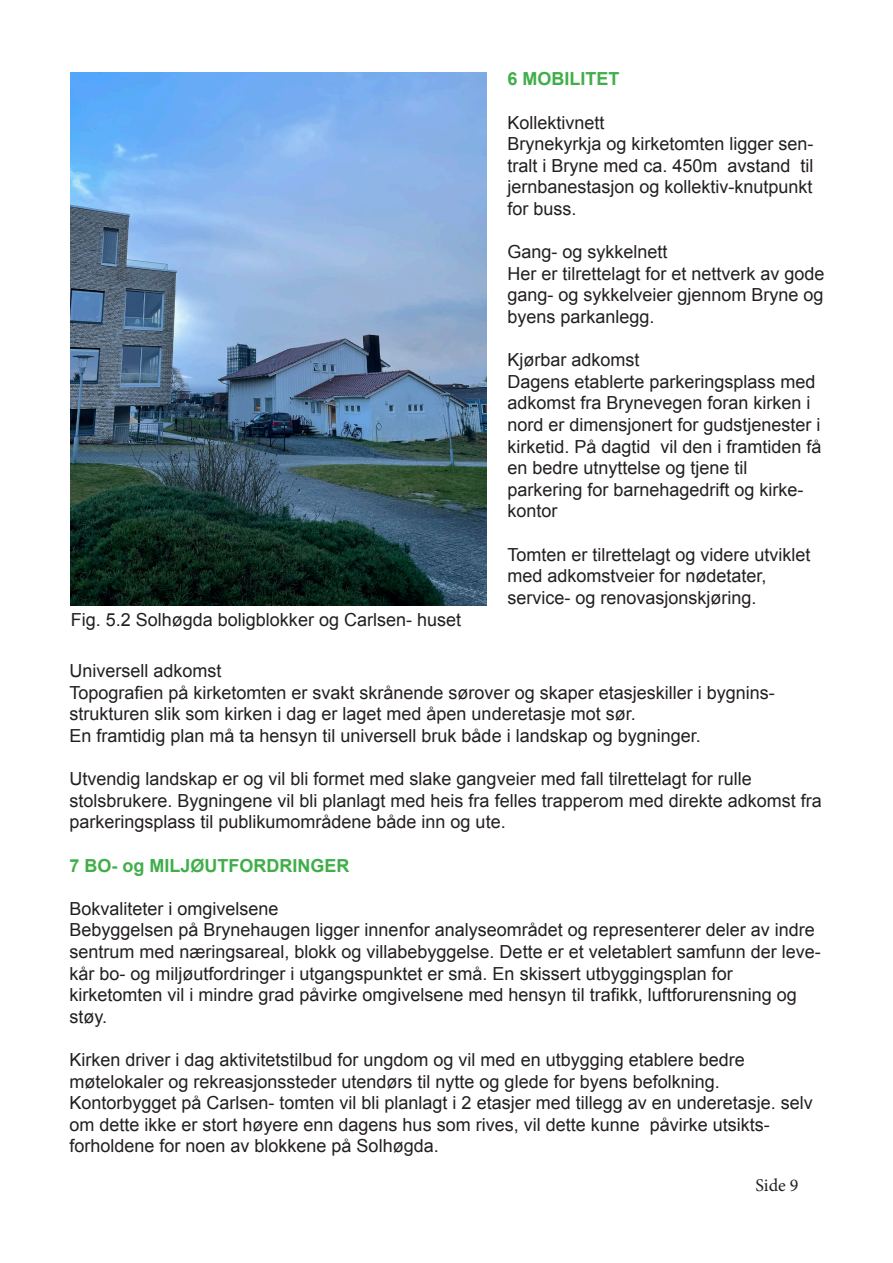
<style>
.page{position:relative;width:893px;height:1263px;background:#fff}
.page>*{position:absolute;margin:0;border:0;box-sizing:border-box;transform-origin:0 0}
.t1{font:18px/21.6px "Arial";color:#231f20}
.t2{font:700 18px "Arial";color:#40ae49}
.t3{font:18px "Minion Pro";color:#231f20}
</style>
<div class="page">
<img style="left:71px;top:72px;width:415px;height:533px">
<p class="t1" style="left:71px;top:609px;width:392px">Fig. 5.2 Solhøgda boligblokker og Carlsen- huset</p>
<p class="t2" style="left:507px;top:67px;width:114px">6 MOBILITET</p>
<p class="t1" style="left:507px;top:112px;width:99px">Kollektivnett</p>
<p class="t1" style="left:507px;top:133px;width:308px;text-align:justify">Brynekyrkja og kirketomten ligger sen&shy;tralt i Bryne med ca. 450m avstand til jernbanestasjon og kollektiv-knutpunkt for buss.</p>
<p class="t1" style="left:507px;top:241px;width:162px">Gang- og sykkelnett</p>
<p class="t1" style="left:507px;top:263px;width:319px">Her er tilrettelagt for et nettverk av gode gang- og sykkelveier gjennom Bryne og</p>
<p class="t1" style="left:507px;top:306px;width:149px">byens parkanlegg.</p>
<p class="t1" style="left:507px;top:349px;width:134px">Kjørbar adkomst</p>
<p class="t1" style="left:507px;top:371px;width:316px">Dagens etablerte parkeringsplass med adkomst fra Brynevegen foran kirken i nord er dimensjonert for gudstjenester i kirketid. På dagtid vil den i framtiden få en bedre utnyttelse og tjene til</p>
<p class="t1" style="left:507px;top:479px;width:298px">parkering for barnehagedrift og kirke&shy;kontor</p>
<p class="t1" style="left:507px;top:544px;width:305px">Tomten er tilrettelagt og videre utviklet med adkomstveier for nødetater,</p>
<p class="t1" style="left:507px;top:587px;width:251px">service- og renovasjonskjøring.</p>
<p class="t1" style="left:69px;top:660px;width:154px">Universell adkomst</p>
<p class="t1" style="left:69px;top:682px;width:707px">Topografien på kirketomten er svakt skrånende sørover og skaper etasjeskiller i bygnins-</p>
<p class="t1" style="left:69px;top:703px;width:568px">strukturen slik som kirken i dag er laget med åpen underetasje mot sør.</p>
<p class="t1" style="left:69px;top:725px;width:633px">En framtidig plan må ta hensyn til universell bruk både i landskap og bygninger.</p>
<p class="t1" style="left:69px;top:768px;width:684px">Utvendig landskap er og vil bli formet med slake gangveier med fall tilrettelagt for rulle</p>
<p class="t1" style="left:69px;top:790px;width:754px">stolsbrukere. Bygningene vil bli planlagt med heis fra felles trapperom med direkte adkomst fra parkeringsplass til publikumområdene både inn og ute.</p>
<p class="t2" style="left:69px;top:853px;width:282px">7 BO- og MILJØUTFORDRINGER</p>
<p class="t1" style="left:69px;top:898px;width:211px">Bokvaliteter i omgivelsene</p>
<p class="t1" style="left:69px;top:919px;width:753px">Bebyggelsen på Brynehaugen ligger innenfor analyseområdet og representerer deler av indre sentrum med næringsareal, blokk og villabebyggelse. Dette er et veletablert samfunn der leve&shy;kår bo- og miljøutfordringer i utgangspunktet er små. En skissert utbyggingsplan for</p>
<p class="t1" style="left:69px;top:984px;width:729px">kirketomten vil i mindre grad påvirke omgivelsene med hensyn til trafikk, luftforurensning og støy.</p>
<p class="t1" style="left:69px;top:1049px;width:677px">Kirken driver i dag aktivitetstilbud for ungdom og vil med en utbygging etablere bedre</p>
<p class="t1" style="left:69px;top:1071px;width:652px">møtelokaler og rekreasjonssteder utendørs til nytte og glede for byens befolkning.</p>
<p class="t1" style="left:69px;top:1092px;width:745px">Kontorbygget på Carlsen- tomten vil bli planlagt i 2 etasjer med tillegg av en underetasje. selv om dette ikke er stort høyere enn dagens hus som rives, vil dette kunne påvirke utsikts-</p>
<p class="t1" style="left:69px;top:1135px;width:371px">forholdene for noen av blokkene på Solhøgda.</p>
<p class="t3" style="left:755px;top:1173px;width:45px">Side 9</p>
</div>
